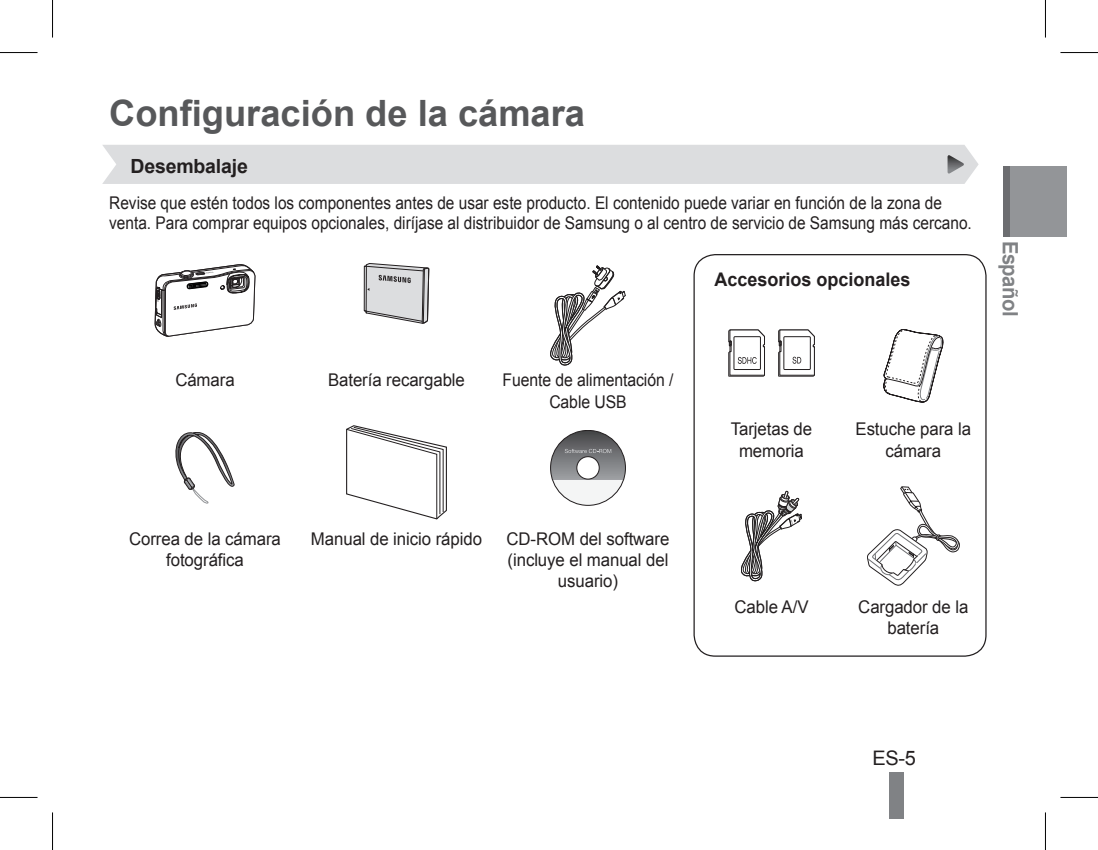
<style>
.page{position:relative;width:1098px;height:850px;background:#fff}
.page>*{position:absolute;margin:0;border:0;box-sizing:border-box;transform-origin:0 0}
.t1{font:700 36.25px "Arial";color:#57585a}
.t2{font:700 21.25px "Arial";letter-spacing:-.02em;color:#808285;scale:.95 1}
.t3{font:20px "Arial";color:#231f20}
.t4{font:700 19.5px "Arial";letter-spacing:-.01em;color:#231f20}
.t5{font:700 18.75px "Arial";color:#231f20;scale:.96 1}
.t6{font:17.5px/20px "Arial";letter-spacing:-.005em;color:#231f20;scale:.88 1}
.t7{font:17.5px/21.2px "Arial";letter-spacing:-.005em;color:#231f20;text-align:center;scale:.96 1}
.t8{font:17.5px/21.2px "Arial";letter-spacing:-.005em;color:#231f20;text-align:center;scale:.9 1}
</style>
<div class="page">
<div style="left:889px;top:772px;width:14px;height:46px;background:#808285"></div>
<div style="left:1002px;top:166px;width:8px;height:71px;background:#6c6d70"></div>
<div style="left:1010px;top:166px;width:56px;height:71px;background:#939598"></div>
<div style="left:102px;top:145px;width:876px;height:39px;background:#dcdddf"></div>
<svg style="left:155px;top:264px;width:100px;height:72px"></svg>
<svg style="left:364px;top:263px;width:65px;height:61px;background:#c4c4c6"></svg>
<svg style="left:550px;top:266px;width:75px;height:99px"></svg>
<svg style="left:175px;top:432px;width:59px;height:71px"></svg>
<svg style="left:346px;top:425px;width:101px;height:94px"></svg>
<svg style="left:550px;top:430px;width:75px;height:75px"></svg>
<div style="left:693px;top:254px;width:293px;height:402px;border:1px solid #231f20;border-radius:21px"></div>
<svg style="left:728px;top:329px;width:36px;height:47px"></svg>
<svg style="left:778px;top:329px;width:36px;height:47px"></svg>
<svg style="left:883px;top:329px;width:59px;height:73px"></svg>
<svg style="left:741px;top:490px;width:60px;height:90px"></svg>
<svg style="left:867px;top:486px;width:92px;height:99px"></svg>
<hr style="left:0;top:52px;width:38px;height:1px;background:#000">
<hr style="left:1060px;top:52px;width:37px;height:1px;background:#000">
<hr style="left:0;top:796px;width:38px;height:1px;background:#000">
<hr style="left:1060px;top:796px;width:37px;height:1px;background:#000">
<hr style="left:52px;top:0;width:1px;height:38px;background:#000">
<hr style="left:52px;top:812px;width:1px;height:37px;background:#000">
<hr style="left:1044px;top:0;width:1px;height:38px;background:#000">
<hr style="left:1044px;top:812px;width:1px;height:37px;background:#000">
<h1 class="t1" style="left:109px;top:90px;width:477px">Configuración de la cámara</h1>
<p class="t4" style="left:130px;top:153px;width:119px">Desembalaje</p>
<p class="t6" style="left:109px;top:193px;width:981px">Revise que estén todos los componentes antes de usar este producto. El contenido puede variar en función de la zona de venta. Para comprar equipos opcionales, diríjase al distribuidor de Samsung o al centro de servicio de Samsung más cercano.</p>
<p class="t7" style="left:175px;top:369px;width:63px">Cámara</p>
<p class="t7" style="left:328px;top:369px;width:144px">Batería recargable</p>
<p class="t8" style="left:502px;top:369px;width:191px">Fuente de alimentación /<br>Cable USB</p>
<p class="t5" style="left:714px;top:267px;width:206px">Accesorios opcionales</p>
<p class="t7" style="left:730px;top:418px;width:86px">Tarjetas de memoria</p>
<p class="t7" style="left:855px;top:418px;width:122px">Estuche para la cámara</p>
<p class="t2" style="left:1024px;top:240px;width:82px;rotate:90deg">Español</p>
<p class="t7" style="left:129px;top:528px;width:159px">Correa de la cámara fotográfica</p>
<p class="t7" style="left:311px;top:528px;width:180px">Manual de inicio rápido</p>
<p class="t7" style="left:506px;top:528px;width:171px">CD-ROM del software (incluye el manual del usuario)</p>
<p class="t7" style="left:734px;top:595px;width:79px">Cable A/V</p>
<p class="t7" style="left:858px;top:595px;width:116px">Cargador de la batería</p>
<p class="t3" style="left:872px;top:744px;width:45px">ES-5</p>
</div>
